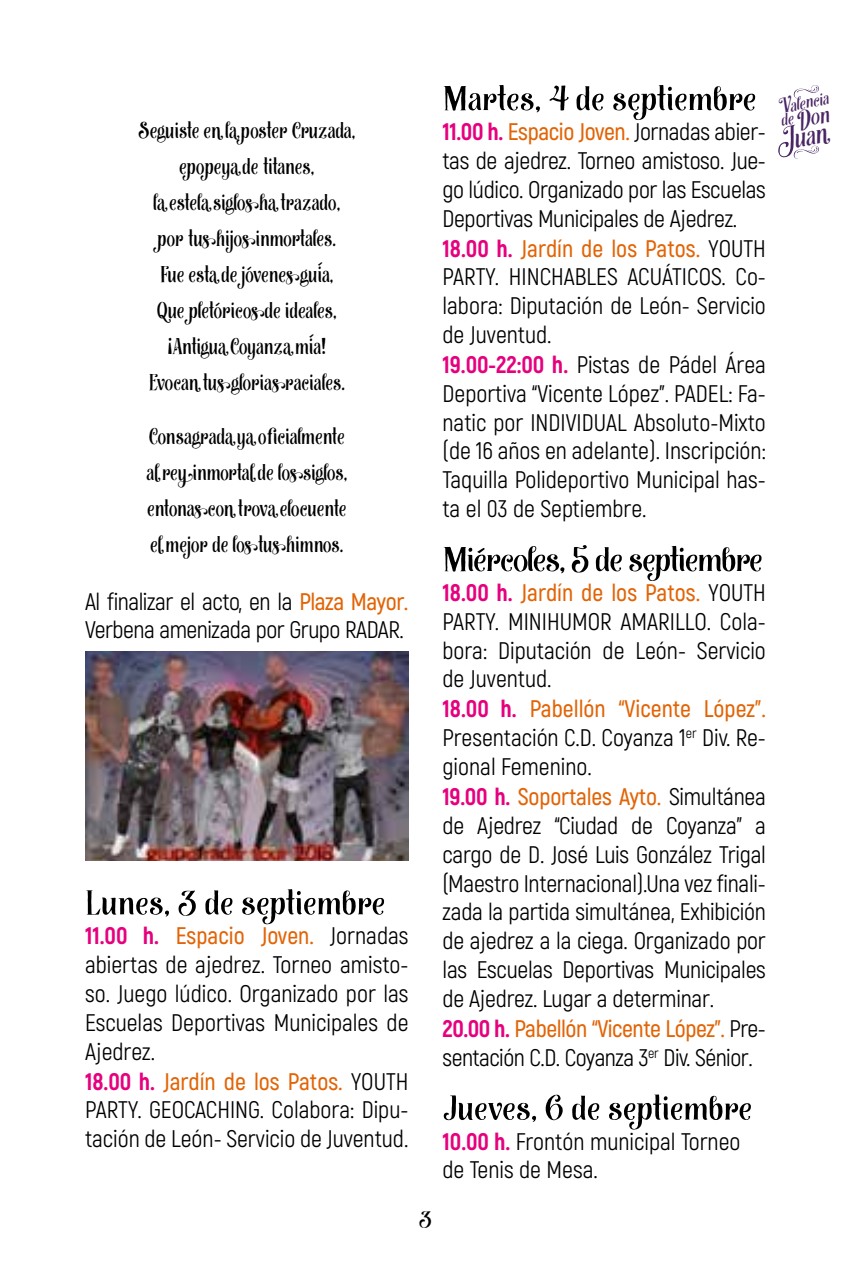
<style>
.page{position:relative;width:851px;height:1276px;background:#fff}
.page>*{position:absolute;margin:0;border:0;box-sizing:border-box;transform-origin:0 0}
.t1{font:45px "Afecta";color:#000;scale:1.2 1}
.t2{font:45px "Afecta";letter-spacing:-.02em;color:#000;scale:1.2 1}
.t3{font:italic 36.3px "Afecta";color:#492564;scale:1.05 1}
.t4{font:italic 30.6px "Afecta";color:#492564;scale:1.05 1}
.t5{font:30px/36px "Afecta";color:#000;text-align:center}
.t6{font:30px "Afecta";color:#000;scale:1.2 1}
.t7{font:24px/29.1px "Akrobat";color:#000}
.t8{font:24px/28.8px "Akrobat";letter-spacing:-.02em;color:#000}
.t9{font:italic 23.1px "Afecta";color:#492564;scale:1.05 1}
.s1{font-weight:600;color:#e26406}
.s2{font-weight:800;color:#e6007d}
.s3{font-size:26.7px}
.s4{font-size:41.1px}
</style>
<div class="page">
<svg style="left:793px;top:146px;width:25px;height:13px"></svg>
<svg style="left:793px;top:85px;width:25px;height:13px"></svg>
<img style="left:85px;top:651px;width:323px;height:209px">
<p class="t5" style="left:138px;top:114px;width:218px">Seguiste en la poster Cruzada, epopeya de titanes,<br>la estela siglos ha trazado, por tus hijos inmortales.<br>Fue esta de jóvenes guía,<br>Que pletóricos de ideales, ¡Antigua Coyanza mía!<br>Evocan tus glorias raciales.</p>
<p class="t5" style="left:146px;top:420px;width:202px;text-align:justify">Consagrada ya oficialmente al rey inmortal de los siglos, entonas con trova elocuente el mejor de los tus himnos.</p>
<p class="t8" style="left:85px;top:587px;width:325px">Al finalizar el acto, en la <span class="s1">Plaza Mayor.<br></span>Verbena amenizada por Grupo RADAR.</p>
<h1 class="t1" style="left:85px;top:884px;width:252px">Lunes, 3 de septiembre</h1>
<p class="t7" style="left:85px;top:921px;width:325px"><span class="s2">11.00 h.</span> <span class="s1">Espacio Joven.</span> Jornadas abiertas de ajedrez. Torneo amisto&shy;so. Juego lúdico. Organizado por las<br>Escuelas Deportivas Municipales de<br>Ajedrez.<br><span class="s2">18.00 h.</span> <span class="s1">Jardín de los Patos.</span> YOUTH<br>PARTY. GEOCACHING. Colabora: Dipu&shy;tación de León- Servicio de Juventud.</p>
<h1 class="t1" style="left:442px;top:80px;width:263px">Martes, 4 de septiembre</h1>
<p class="t7" style="left:442px;top:117px;width:325px"><span class="s2">11.00 h.</span> <span class="s1">Espacio Joven.</span> Jornadas abier&shy;tas de ajedrez. Torneo amistoso. Jue&shy;go lúdico. Organizado por las Escuelas Deportivas Municipales de Ajedrez.<br><span class="s2">18.00 h.</span> <span class="s1">Jardín de los Patos.</span> YOUTH PARTY. HINCHABLES ACUÁTICOS. Co&shy;labora: Diputación de León- Servicio de Juventud.<br><span class="s2">19.00-22:00 h.</span> Pistas de Pádel Área Deportiva “Vicente López”. PADEL: Fa&shy;natic por INDIVIDUAL Absoluto-Mixto (de 16 años en adelante). Inscripción:<br>Taquilla Polideportivo Municipal has&shy;ta el 03 de Septiembre.</p>
<h1 class="t2" style="left:442px;top:541px;width:268px">Miércoles, 5 de septiembre</h1>
<p class="t7" style="left:442px;top:578px;width:325px"><span class="s2">18.00 h.</span> <span class="s1">Jardín de los Patos.</span> YOUTH PARTY. MINIHUMOR AMARILLO. Cola&shy;bora: Diputación de León- Servicio de Juventud.<br><span class="s2">18.00 h.</span> <span class="s1">Pabellón “Vicente López”.<br></span>Presentación C.D. Coyanza 1<sup>er</sup> Div. Re&shy;gional Femenino.<br><span class="s2">19.00 h.</span> <span class="s1">Soportales Ayto.</span> Simultánea de Ajedrez “Ciudad de Coyanza” a cargo de D. José Luis González Trigal (Maestro Internacional).Una vez finali&shy;zada la partida simultánea, Exhibición de ajedrez a la ciega. Organizado por las Escuelas Deportivas Municipales de Ajedrez. Lugar a determinar.<br><span class="s2">20.00 h.</span> <span class="s1">Pabellón “Vicente López”.</span> Pre&shy;sentación C.D. Coyanza 3<sup>er</sup> Div. Sénior.</p>
<h1 class="t1" style="left:442px;top:1089px;width:259px">Jueves, 6 de septiembre</h1>
<p class="t7" style="left:442px;top:1126px;width:299px"><span class="s2">10.00 h.</span> Frontón municipal Torneo de Tenis de Mesa.</p>
<p class="t9" style="left:779px;top:98px;width:47px;rotate:-12deg"><span class="s3">V</span>alencia</p>
<p class="t4" style="left:778px;top:111px;width:48px;rotate:-12deg"><sup>de</sup> Don</p>
<h2 class="t3" style="left:778px;top:127px;width:45px;rotate:-12deg"><span class="s4">J</span>uan</h2>
<p class="t6" style="left:419px;top:1207px;width:12px">3</p>
</div>
